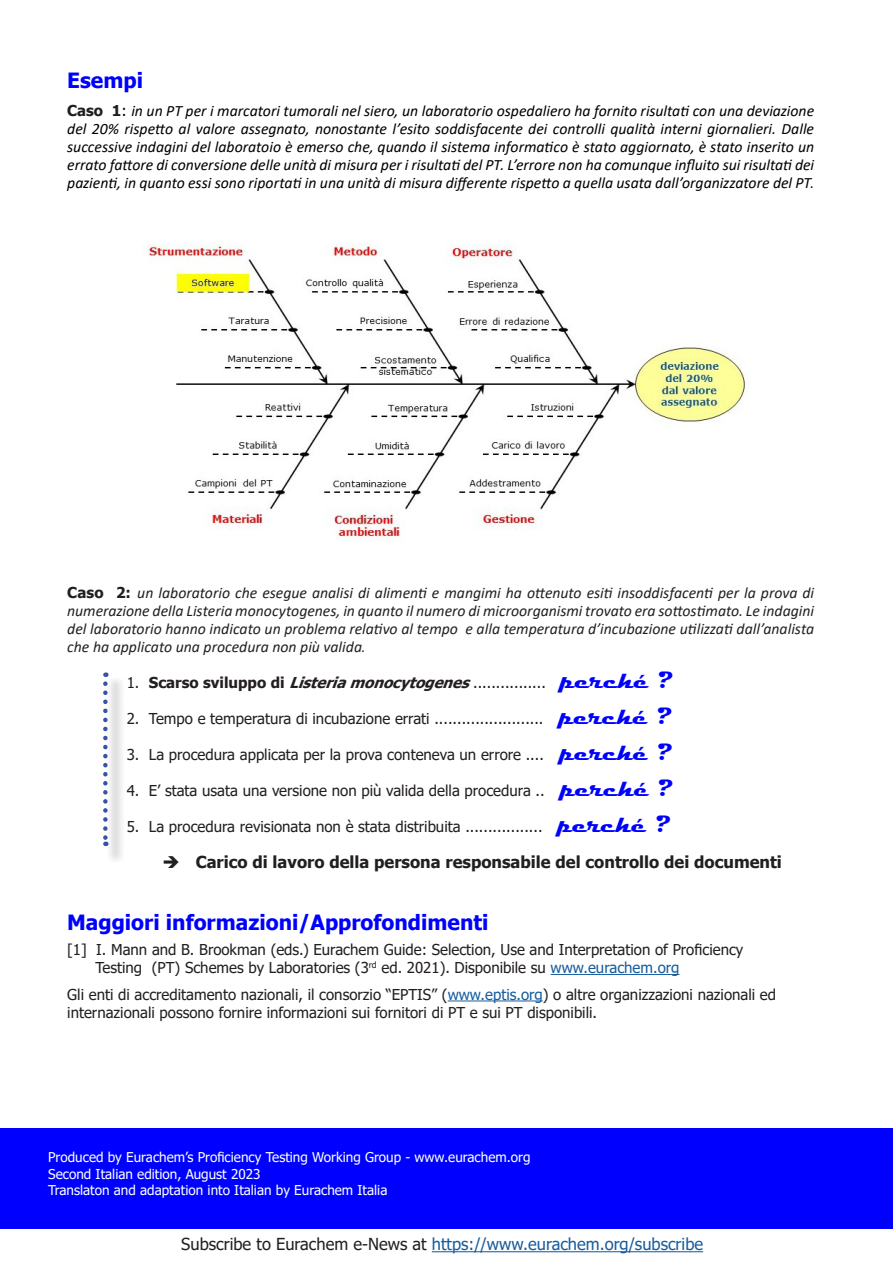
<style>
.page{position:relative;width:893px;height:1263px;background:#fff}
.page>*{position:absolute;margin:0;border:0;box-sizing:border-box;transform-origin:0 0}
.t1{font:700 21px "Tahoma";color:#00f}
.t2{font:700 16.5px "Tahoma";color:#231f20}
.t3{font:16.5px "Tahoma";color:#175d9e}
.t4{font:italic 15.75px/18px "Calibri";color:#000;text-align:justify}
.t5{font:italic 15.75px/18px "Calibri";color:#231f20;text-align:justify}
.t6{font:15px/18px "Tahoma";color:#231f20}
.t7{font:italic 700 15px "Tahoma";color:#231f20}
.t8{font:13.5px/16.2px "Tahoma";color:#faffff}
.s1{font-family:"Tahoma";font-weight:700;font-style:normal;font-size:15px;color:#231f20}
.s2{font-family:"Tahoma";font-style:normal;font-size:15px}
.s3{font-size:15px}
.s4{font-family:"Tahoma";font-weight:700;font-style:normal;font-size:15px}
.s5{font-weight:400;font-style:normal}
.s6{font-style:normal}
.s7{font-family:"Magneto";font-style:normal;font-size:24px;color:#00f}
.s8{font-family:"Magneto";font-weight:700;font-size:24px;color:#00f}
.s9{color:#175d9e}
.s10{color:#231f20}
</style>
<div class="page">
<hr style="left:551px;top:974px;width:128px;height:1px;background:#175d9e">
<hr style="left:448px;top:1000px;width:95px;height:1px;background:#175d9e">
<div style="left:0;top:1128px;width:893px;height:101px;background:#00f"></div>
<div style="left:106px;top:675px;width:20px;height:189px;background:#231f20;opacity:.75"></div>
<svg style="left:103px;top:684px;width:5px;height:162px"></svg>
<img style="left:146px;top:244px;width:602px;height:297px">
<hr style="left:432px;top:1251px;width:271px;height:1px;background:#175d9e">
<p class="t1" style="left:67px;top:66px;width:77px">Esempi</p>
<p class="t4" style="left:67px;top:101px;width:748px"><span class="s1">Caso 1</span><span class="s2">:</span> in un PT per i marcatori tumorali nel siero, un laboratorio ospedaliero ha fornito risultati con una deviazione del 20% rispetto al valore assegnato, nonostante l’esito soddisfacente dei controlli qualità interni giornalieri. Dalle successive indagini del laboratoio è emerso che, quando il sistema informatico è stato aggiornato, è stato inserito un errato fattore di conversione delle unità di misura per i risultati del PT. L’errore non ha comunque influito sui risultati dei pazienti, in quanto essi sono riportati in una unità di misura differente rispetto a quella usata dall’organizzatore del PT<span class="s3">.</span></p>
<p class="t5" style="left:67px;top:583px;width:748px"><span class="s4">Caso 2:</span> un laboratorio che esegue analisi di alimenti e mangimi ha ottenuto esiti insoddisfacenti per la prova di numerazione della Listeria monocytogenes, in quanto il numero di microorganismi trovato era sottostimato. Le indagini del laboratorio hanno indicato un problema relativo al tempo e alla temperatura d’incubazione utilizzati dall’analista che ha applicato una procedura non più valida<span class="s3">.</span></p>
<p class="t7" style="left:127px;top:672px;width:546px"><span class="s5">1.</span> <span class="s6">Scarso sviluppo di</span> Listeriamonocytogenes<span class="s5">................</span> <span class="s7">perché ?</span></p>
<p class="t6" style="left:127px;top:710px;width:545px">2. Tempo e temperatura di incubazione errati ........................ <span class="s8">perché ?</span></p>
<p class="t6" style="left:127px;top:746px;width:546px">3. La procedura applicata per la prova conteneva un errore .... <span class="s8">perché ?</span></p>
<p class="t6" style="left:127px;top:782px;width:546px">4. E’ stata usata una versione non più valida della procedura .. <span class="s8">perché ?</span></p>
<p class="t6" style="left:127px;top:818px;width:544px">5. La procedura revisionata non è stata distribuita ................. <span class="s8">perché ?</span></p>
<p class="t2" style="left:163px;top:850px;width:621px">➔ Carico di lavoro della persona responsabile del controllo dei documenti</p>
<p class="t1" style="left:67px;top:908px;width:423px">Maggiori informazioni/Approfondimenti</p>
<p class="t6" style="left:95px;top:941px;width:649px;text-indent:-28px">[1] I. Mann and B. Brookman (eds.) Eurachem Guide: Selection, Use and Interpretation of Proficiency<br>Testing (PT) Schemes by Laboratories (3<sup>rd</sup> ed. 2021). Disponibile su <span class="s9">www.eurachem.org</span></p>
<p class="t6" style="left:67px;top:986px;width:710px">Gli enti di accreditamento nazionali, il consorzio “EPTIS” (<span class="s9">www.eptis.org</span>) o altre organizzazioni nazionali ed internazionali possono fornire informazioni sui fornitori di PT e sui PT disponibili.</p>
<p class="t8" style="left:48px;top:1150px;width:484px">Produced by Eurachem’s Proficiency Testing Working Group - www.eurachem.org<br>Second Italian edition, August 2023<br>Translaton and adaptation into Italian by Eurachem Italia</p>
<p class="t3" style="left:181px;top:1233px;width:523px"><span class="s10">Subscribe to Eurachem e-News at</span> https://www.eurachem.org/subscribe</p>
</div>
